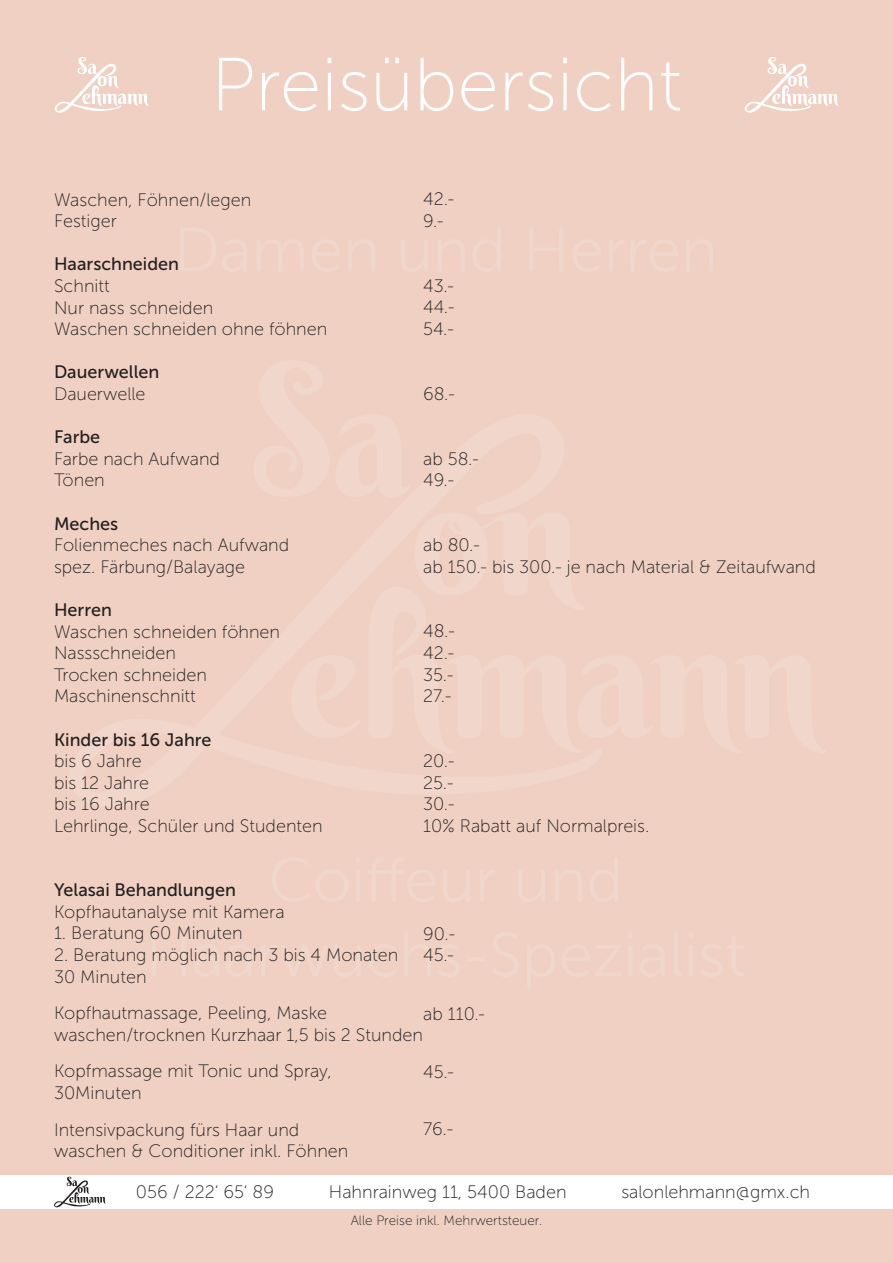
<style>
.page{position:relative;width:893px;height:1263px;background:#efd0c3}
.page>*{position:absolute;margin:0;border:0;box-sizing:border-box;transform-origin:0 0}
.t1{font:75px "Museo Sans 100";color:#fff}
.t2{font:18px "Museo Sans 100";color:#231f20}
.t3{font:18px "Museo Sans 500";color:#231f20}
.t4{font:13.5px "Museo Sans 100";color:#231f20}
</style>
<div class="page">
<svg style="left:54px;top:57px;width:95px;height:56px"></svg>
<div style="left:0;top:1175px;width:893px;height:34px;background:#fff"></div>
<svg style="left:54px;top:1177px;width:52px;height:31px"></svg>
<hr style="left:356px;top:870px;width:4px;height:31px;background:#f1d7cb">
<hr style="left:467px;top:957px;width:18px;height:3px;background:#fff">
<hr style="left:628px;top:945px;width:4px;height:31px;background:#f1d7cb">
<hr style="left:689px;top:945px;width:4px;height:31px;background:#f1d7cb">
<svg style="left:744px;top:57px;width:95px;height:56px"></svg>
<p class="t1" style="left:211px;top:45px;width:473px">Preisübersicht</p>
<p class="t2" style="left:54px;top:190px;width:199px">Waschen, Föhnen/legen</p>
<p class="t2" style="left:54px;top:211px;width:64px">Festiger</p>
<p class="t3" style="left:54px;top:254px;width:127px">Haarschneiden</p>
<p class="t2" style="left:54px;top:276px;width:57px">Schnitt</p>
<p class="t2" style="left:54px;top:298px;width:161px">Nur nass schneiden</p>
<p class="t2" style="left:54px;top:319px;width:275px">Waschen schneiden ohne föhnen</p>
<p class="t3" style="left:54px;top:362px;width:107px">Dauerwellen</p>
<p class="t2" style="left:54px;top:384px;width:93px">Dauerwelle</p>
<p class="t3" style="left:54px;top:427px;width:48px">Farbe</p>
<p class="t2" style="left:54px;top:449px;width:168px">Farbe nach Aufwand</p>
<p class="t2" style="left:54px;top:471px;width:52px">Tönen</p>
<p class="t3" style="left:54px;top:513px;width:66px">Meches</p>
<p class="t2" style="left:54px;top:535px;width:237px">Folienmeches nach Aufwand</p>
<p class="t2" style="left:54px;top:557px;width:193px">spez. Färbung/Balayage</p>
<p class="t3" style="left:54px;top:600px;width:59px">Herren</p>
<p class="t2" style="left:54px;top:622px;width:228px">Waschen schneiden föhnen</p>
<p class="t2" style="left:54px;top:643px;width:124px">Nassschneiden</p>
<p class="t2" style="left:54px;top:665px;width:155px">Trocken schneiden</p>
<p class="t2" style="left:54px;top:687px;width:143px">Maschinenschnitt</p>
<p class="t3" style="left:54px;top:729px;width:159px">Kinder bis 16 Jahre</p>
<p class="t2" style="left:54px;top:751px;width:89px">bis 6 Jahre</p>
<p class="t2" style="left:54px;top:773px;width:96px">bis 12 Jahre</p>
<p class="t2" style="left:54px;top:795px;width:97px">bis 16 Jahre</p>
<p class="t2" style="left:54px;top:816px;width:270px">Lehrlinge, Schüler und Studenten</p>
<p class="t2" style="left:423px;top:190px;width:33px">42.-</p>
<p class="t2" style="left:423px;top:211px;width:22px">9.-</p>
<p class="t2" style="left:423px;top:276px;width:32px">43.-</p>
<p class="t2" style="left:423px;top:298px;width:33px">44.-</p>
<p class="t2" style="left:423px;top:319px;width:32px">54.-</p>
<p class="t2" style="left:423px;top:384px;width:33px">68.-</p>
<p class="t2" style="left:423px;top:449px;width:57px">ab 58.-</p>
<p class="t2" style="left:423px;top:470px;width:33px">49.-</p>
<p class="t2" style="left:423px;top:535px;width:58px">ab 80.-</p>
<p class="t2" style="left:423px;top:557px;width:394px">ab 150.- bis 300.- je nach Material &amp; Zeitaufwand</p>
<p class="t2" style="left:423px;top:622px;width:33px">48.-</p>
<p class="t2" style="left:423px;top:643px;width:33px">42.-</p>
<p class="t2" style="left:423px;top:665px;width:32px">35.-</p>
<p class="t2" style="left:423px;top:686px;width:30px">27.-</p>
<p class="t2" style="left:423px;top:751px;width:33px">20.-</p>
<p class="t2" style="left:423px;top:773px;width:32px">25.-</p>
<p class="t2" style="left:423px;top:794px;width:33px">30.-</p>
<p class="t2" style="left:423px;top:816px;width:228px">10% Rabatt auf Normalpreis.</p>
<p class="t3" style="left:54px;top:880px;width:183px">Yelasai Behandlungen</p>
<p class="t2" style="left:54px;top:902px;width:232px">Kopfhautanalyse mit Kamera</p>
<p class="t2" style="left:54px;top:924px;width:190px">1. Beratung 60 Minuten</p>
<p class="t2" style="left:54px;top:945px;width:346px">2. Beratung möglich nach 3 bis 4 Monaten</p>
<p class="t2" style="left:54px;top:967px;width:94px">30 Minuten</p>
<p class="t2" style="left:54px;top:1003px;width:275px">Kopfhautmassage, Peeling, Maske</p>
<p class="t2" style="left:54px;top:1025px;width:371px">waschen/trocknen Kurzhaar 1,5 bis 2 Stunden</p>
<p class="t2" style="left:54px;top:1062px;width:279px">Kopfmassage mit Tonic und Spray,</p>
<p class="t2" style="left:54px;top:1083px;width:89px">30Minuten</p>
<p class="t2" style="left:54px;top:1120px;width:247px">Intensivpackung fürs Haar und</p>
<p class="t2" style="left:54px;top:1141px;width:296px">waschen &amp; Conditioner inkl. Föhnen</p>
<p class="t2" style="left:423px;top:924px;width:34px">90.-</p>
<p class="t2" style="left:423px;top:946px;width:32px">45.-</p>
<p class="t2" style="left:423px;top:1004px;width:63px">ab 110.-</p>
<p class="t2" style="left:423px;top:1062px;width:32px">45.-</p>
<p class="t2" style="left:423px;top:1119px;width:32px">76.-</p>
<p class="t2" style="left:136px;top:1183px;width:140px">056 / 222‘ 65‘ 89</p>
<p class="t2" style="left:329px;top:1183px;width:239px">Hahnrainweg 11, 5400 Baden</p>
<p class="t2" style="left:621px;top:1183px;width:190px">salonlehmann@gmx.ch</p>
<p class="t4" style="left:351px;top:1213px;width:193px">Alle Preise inkl. Mehrwertsteuer.</p>
</div>
